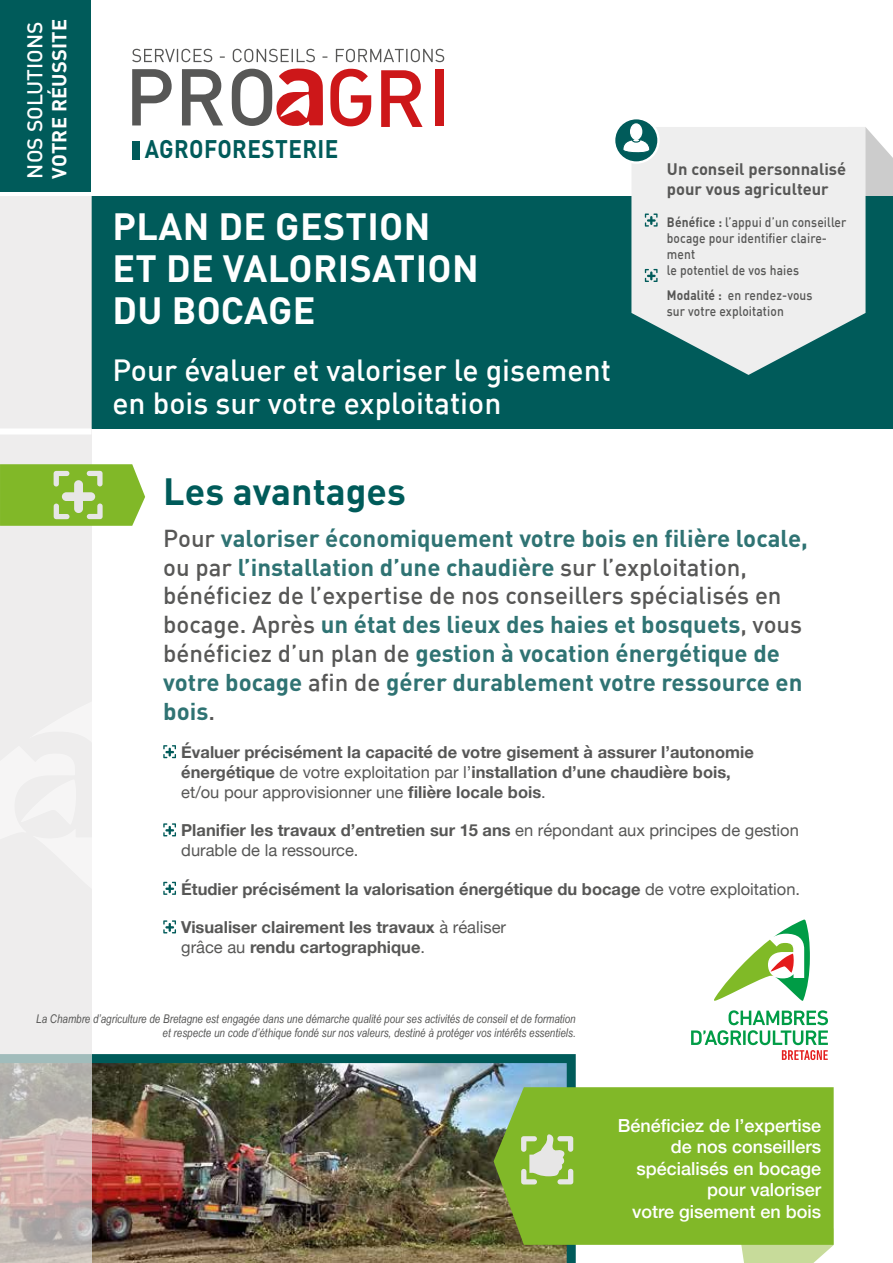
<style>
.page{position:relative;width:893px;height:1263px;background:#fff}
.page>*{position:absolute;margin:0;border:0;box-sizing:border-box;transform-origin:0 0}
.t1{font:700 37.5px/42px "DIN Pro";letter-spacing:.01em;color:#fff}
.t2{font:700 37.5px "DIN Pro";color:#005b5a}
.t3{font:500 30px/33px "DIN";color:#fff}
.t4{font:700 25.2px "DIN Pro";letter-spacing:.02em;color:#005b5a;scale:.89 1}
.t5{font:700 24px/28.8px "DIN Pro";color:#2f7373}
.t6{font:500 24px "DIN";color:#575756}
.t7{font:500 21px "DIN";color:#fff}
.t8{font:700 19.95px "DIN Pro";letter-spacing:.01em;color:#fff}
.t9{font:500 18px/21.6px "Helvetica Neue";color:#fff;text-align:right}
.t10{font:700 16.5px/19.8px "Helvetica Neue";color:#575756}
.t11{font:16.5px/19.8px "Helvetica Neue";color:#575756}
.t12{font:700 16.5px/19.8px "DIN Pro";color:#575756}
.t13{font:500 13.5px/16.2px "DIN";letter-spacing:.01em;color:#575756;scale:.89 1}
.t14{font:italic 12px/14.4px "Arial Narrow";color:#575756;text-align:right}
.s1{font-family:"DIN Pro";font-weight:700}
.s2{font-family:"DIN";font-weight:500;color:#575756}
.s3{font-weight:400}
.s4{font-weight:700}
</style>
<div class="page">
<svg style="left:865px;top:127px;width:28px;height:69px"></svg>
<div style="left:0;top:0;width:91px;height:191px;background:#005b5a"></div>
<svg style="left:163px;top:745px;width:13px;height:13px"></svg>
<svg style="left:163px;top:823px;width:13px;height:13px"></svg>
<svg style="left:163px;top:882px;width:13px;height:13px"></svg>
<svg style="left:163px;top:920px;width:13px;height:13px"></svg>
<svg style="left:132px;top:69px;width:40px;height:56px"></svg>
<svg style="left:182px;top:69px;width:41px;height:56px"></svg>
<svg style="left:232px;top:68px;width:91px;height:58px"></svg>
<svg style="left:330px;top:69px;width:41px;height:57px"></svg>
<svg style="left:381px;top:70px;width:42px;height:57px"></svg>
<div style="left:436px;top:69px;width:8px;height:57px;background:#cd1719"></div>
<div style="left:132px;top:141px;width:7px;height:18px;background:#005b5a"></div>
<svg style="left:132px;top:49px;width:312px;height:13px"></svg>
<img style="left:91px;top:1054px;width:485px;height:209px">
<div style="left:91px;top:196px;width:802px;height:232px;background:#005b5a"></div>
<svg style="left:0;top:196px;width:91px;height:1067px;background:#e2dedd"></svg>
<svg style="left:0;top:464px;width:145px;height:62px;background:#92c047"></svg>
<div style="left:0;top:428px;width:91px;height:6px;background:#fff"></div>
<svg style="left:741px;top:1245px;width:92px;height:18px;background:#cddfa6"></svg>
<div style="left:494px;top:1087px;width:340px;height:158px;background:#81b828"></div>
<svg style="left:714px;top:919px;width:96px;height:82px"></svg>
<svg style="left:691px;top:1010px;width:137px;height:50px"></svg>
<div style="left:0;top:697px;width:92px;height:195px;background:#eeeded"></div>
<svg style="left:521px;top:1134px;width:52px;height:50px;background:#b7d08e"></svg>
<svg style="left:631px;top:127px;width:234px;height:248px;background:#cfdada"></svg>
<svg style="left:614px;top:118px;width:44px;height:45px"></svg>
<div style="left:613px;top:117px;width:47px;height:47px;border:2px solid #fff;border-radius:50%"></div>
<svg style="left:621px;top:138px;width:30px;height:16px"></svg>
<div style="left:632px;top:138px;width:8px;height:5px;border:1px solid #005b5a;border-radius:50%"></div>
<div style="left:631px;top:124px;width:11px;height:15px;background:#fff;border-radius:50%"></div>
<div style="left:630px;top:123px;width:12px;height:17px;border:1px solid #fff;border-radius:50%"></div>
<svg style="left:645px;top:213px;width:13px;height:14px"></svg>
<svg style="left:644px;top:266px;width:14px;height:16px"></svg>
<p class="t7" style="left:22px;top:178px;width:158px;rotate:-90deg">NOS SOLUTIONS</p>
<p class="t8" style="left:43px;top:178px;width:161px;rotate:-90deg">VOTRE RÉUSSITE</p>
<h3 class="t4" style="left:145px;top:128px;width:219px">AGROFORESTERIE</h3>
<h1 class="t1" style="left:113px;top:201px;width:368px">PLAN DE GESTION<br>ET DE VALORISATION<br>DU BOCAGE</h1>
<h2 class="t3" style="left:112px;top:353px;width:500px">Pour évaluer et valoriser le gisement en bois sur votre exploitation</h2>
<p class="t12" style="left:667px;top:157px;width:181px">Un conseil personnalisé pour vous agriculteur</p>
<p class="t13" style="left:667px;top:213px;width:203px"><span class="s1">Bénéfice :</span> l’appui d’un conseiller bocage pour identifier claire&shy;ment<br>le potentiel de vos haies</p>
<p class="t13" style="left:667px;top:287px;width:165px"><span class="s1">Modalité :</span> en rendez-vous sur votre exploitation</p>
<h1 class="t2" style="left:163px;top:460px;width:244px">Les avantages</h1>
<h3 class="t5" style="left:163px;top:521px;width:646px"><span class="s2">Pour</span> valoriser économiquement votre bois en filière locale, <span class="s2">ou par</span> l’installation d’une chaudière <span class="s2">sur l’exploitation,</span></h3>
<h3 class="t6" style="left:163px;top:580px;width:620px">bénéficiez de l’expertise de nos conseillers spécialisés en</h3>
<h3 class="t5" style="left:163px;top:607px;width:641px"><span class="s2">bocage. Après</span> un état des lieux des haies et bosquets<span class="s2">, vous bénéficiez d’un plan de</span> gestion à vocation énergétique de votre bocage <span class="s2">afin de</span> gérer durablement votre ressource en bois<span class="s2">.</span></h3>
<p class="t10" style="left:181px;top:743px;width:574px">Évaluer précisément la capacité de votre gisement à assurer l’autonomie énergétique <span class="s3">de votre exploitation par l’</span>installation d’une chaudière bois, <span class="s3">et/ou pour approvisionner une</span> filière locale bois<span class="s3">.</span></p>
<p class="t11" style="left:181px;top:822px;width:619px"><span class="s4">Planifier les travaux d’entretien sur 15 ans</span> en répondant aux principes de gestion durable de la ressource.</p>
<p class="t10" style="left:181px;top:879px;width:620px">Étudier précisément la valorisation énergétique du bocage <span class="s3">de votre exploitation.</span></p>
<p class="t10" style="left:181px;top:918px;width:326px">Visualiser clairement les travaux <span class="s3">à réaliser grâce au</span> rendu cartographique<span class="s3">.</span></p>
<p class="t14" style="left:36px;top:1011px;width:541px">La Chambre d’agriculture de Bretagne est engagée dans une démarche qualité pour ses activités de conseil et de formation et respecte un code d’éthique fondé sur nos valeurs, destiné à protéger vos intérêts essentiels.</p>
<p class="t9" style="left:618px;top:1113px;width:205px">Bénéficiez de l’expertise de nos conseillers spécialisés en bocage pour valoriser<br>votre gisement en bois</p>
</div>
